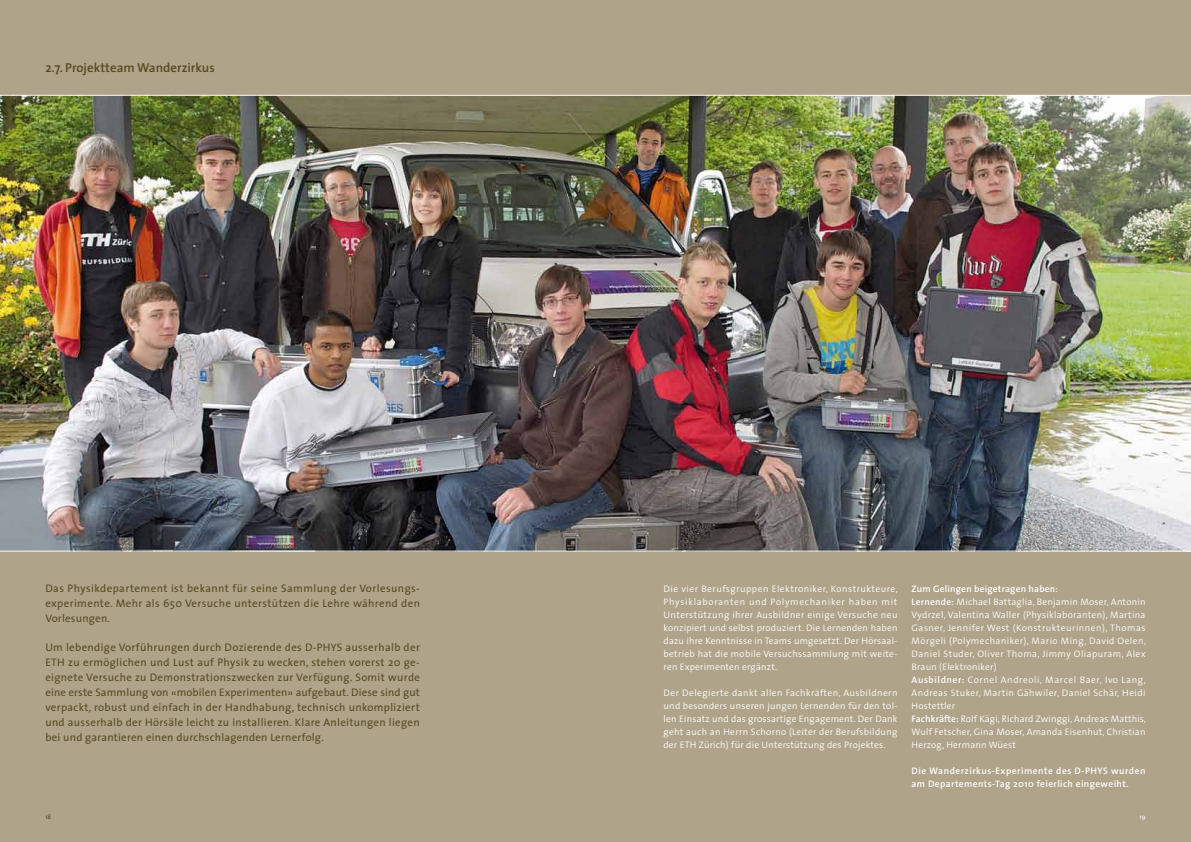
<style>
.page{position:relative;width:1191px;height:842px;background:#afa389}
.page>*{position:absolute;margin:0;border:0;box-sizing:border-box;transform-origin:0 0}
.t1{font:600 13px "The Sans";color:#574a21}
.t2{font:11px/15px "The Sans";letter-spacing:.02em;color:#574a21;text-align:justify}
.t3{font:300 9.5px/13px "The Sans";letter-spacing:.03em;color:#fff}
.t4{font:600 9.5px/13px "The Sans";letter-spacing:.04em;color:#fff}
.t5{font:6.5px "The Sans";color:#574a21}
.t6{font:6.5px "The Sans";color:#fff}
.s1{font-weight:600}
</style>
<div class="page">
<img style="left:0;top:96px;width:1191px;height:455px">
<hr style="left:0;top:551px;width:1191px;height:1px;background:#fff">
<hr style="left:0;top:95px;width:1191px;height:1px;background:#fff">
<h1 class="t1" style="left:45px;top:57px;width:171px">2.7. Projektteam Wanderzirkus</h1>
<p class="t2" style="left:45px;top:581px;width:376px">Das Physikdepartement ist bekannt für seine Sammlung der Vorlesungs&shy;experimente. Mehr als 650 Versuche unterstützen die Lehre während den Vorlesungen.</p>
<p class="t2" style="left:45px;top:639px;width:376px">Um lebendige Vorführungen durch Dozierende des D-PHYS ausserhalb der ETH zu ermöglichen und Lust auf Physik zu wecken, stehen vorerst 20 ge&shy;eignete Versuche zu Demonstrationszwecken zur Verfügung. Somit wurde eine erste Sammlung von «mobilen Experimenten» aufgebaut. Diese sind gut verpackt, robust und einfach in der Handhabung, technisch unkompliziert und ausserhalb der Hörsäle leicht zu installieren. Klare Anleitungen liegen bei und garantieren einen durchschlagenden Lernerfolg.</p>
<p class="t3" style="left:663px;top:582px;width:236px">Die vier Berufsgruppen Elektroniker, Konstrukteure, Physiklaboranten und Polymechaniker haben mit Unterstützung ihrer Ausbildner einige Versuche neu konzipiert und selbst produziert. Die Lernenden haben dazu ihre Kenntnisse in Teams umgesetzt. Der Hörsaal&shy;betrieb hat die mobile Versuchssammlung mit weite&shy;ren Experimenten ergänzt.</p>
<p class="t3" style="left:663px;top:686px;width:235px;text-align:justify">Der Delegierte dankt allen Fachkräften, Ausbildnern und besonders unseren jungen Lernenden für den tol&shy;len Einsatz und das grossartige Engagement. Der Dank geht auch an Herrn Schorno (Leiter der Berufsbildung der ETH Zürich) für die Unterstützung des Projektes.</p>
<p class="t3" style="left:911px;top:582px;width:236px"><span class="s1">Zum Gelingen beigetragen haben:<br>Lernende:</span> Michael Battaglia, Benjamin Moser, Antonin Vydrzel, Valentina Waller (Physiklaboranten), Martina Gasner, Jennifer West (Konstrukteurinnen), Thomas Mörgeli (Polymechaniker), Mario Ming, David Oelen, Daniel Studer, Oliver Thoma, Jimmy Oliapuram, Alex Braun (Elektroniker)<br><span class="s1">Ausbildner:</span> Cornel Andreoli, Marcel Baer, Ivo Lang, Andreas Stuker, Martin Gähwiler, Daniel Schär, Heidi Hostettler<br><span class="s1">Fachkräfte:</span> Rolf Kägi, Richard Zwinggi, Andreas Matthis, Wulf Fetscher, Gina Moser, Amanda Eisenhut, Christian Herzog, Hermann Wüest</p>
<p class="t4" style="left:911px;top:764px;width:235px">Die Wanderzirkus-Experimente des D-PHYS wurden am Departements-Tag 2010 feierlich eingeweiht.</p>
<p class="t5" style="left:45px;top:812px;width:7px">18</p>
<p class="t6" style="left:1139px;top:812px;width:7px">19</p>
</div>
